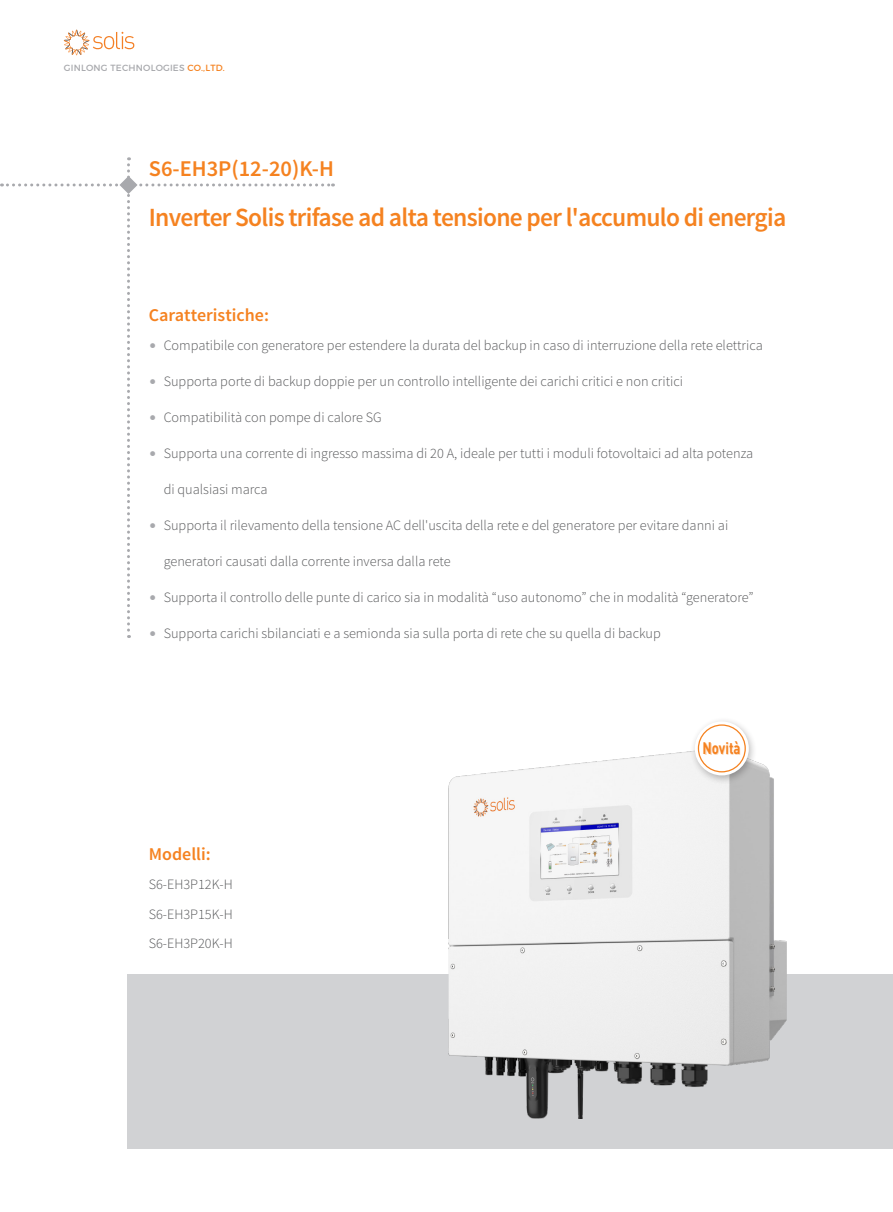
<style>
.page{position:relative;width:893px;height:1212px;background:#fff}
.page>*{position:absolute;margin:0;border:0;box-sizing:border-box;transform-origin:0 0}
.t1{font:600 26.25px "Source Sans Pro";letter-spacing:-.03em;color:#f58220}
.t2{font:600 22.5px "Source Sans Pro";color:#f58220}
.t3{font:600 18px "Source Sans Pro";color:#f58220}
.t4{font:700 16.5px "DIN Pro";color:#f58220;scale:.8 1}
.t5{font:300 14.25px/29.5px "Source Sans Pro";color:#57585a;text-align:justify}
.t6{font:9px "Montserrat";letter-spacing:.025em;color:#a8a9ad}
.s1{color:#f58220}
.s2{color:#a8a9ad}
</style>
<div class="page">
<div style="left:128px;top:974px;width:765px;height:174px;background:#d1d2d4"></div>
<svg style="left:64px;top:30px;width:70px;height:25px"></svg>
<img style="left:448px;top:751px;width:339px;height:367px">
<div style="left:689px;top:717px;width:68px;height:66px;background:#231f20;opacity:.3"></div>
<svg style="left:695px;top:721px;width:54px;height:54px"></svg>
<div style="left:698px;top:725px;width:47px;height:47px;background:#fff;border-radius:50%"></div>
<div style="left:698px;top:724px;width:48px;height:48px;border:1px solid #f58220;border-radius:50%"></div>
<svg style="left:1px;top:157px;width:332px;height:481px"></svg>
<p class="t6" style="left:64px;top:63px;width:163px">GINLONG TECHNOLOGIES <span class="s1">CO.,LTD.</span></p>
<h2 class="t2" style="left:149px;top:154px;width:187px">S6-EH3P(12-20)K-H</h2>
<h1 class="t1" style="left:149px;top:201px;width:639px">Inverter Solis trifase ad alta tensione per l'accumulo di energia</h1>
<p class="t3" style="left:149px;top:304px;width:122px">Caratteristiche:</p>
<p class="t5" style="left:149px;top:330px;width:615px"><span class="s2">•</span> Compatibile con generatore per estendere la durata del backup in caso di interruzione della rete elettrica</p>
<p class="t5" style="left:149px;top:366px;width:536px"><span class="s2">•</span> Supporta porte di backup doppie per un controllo intelligente dei carichi critici e non critici</p>
<p class="t5" style="left:149px;top:402px;width:234px"><span class="s2">•</span> Compatibilità con pompe di calore SG</p>
<p class="t5" style="left:149px;top:438px;width:606px"><span class="s2">•</span> Supporta una corrente di ingresso massima di 20 A, ideale per tutti i moduli fotovoltaici ad alta potenza</p>
<p class="t5" style="left:164px;top:474px;width:105px">di qualsiasi marca</p>
<p class="t5" style="left:149px;top:510px;width:581px"><span class="s2">•</span> Supporta il rilevamento della tensione AC dell'uscita della rete e del generatore per evitare danni ai</p>
<p class="t5" style="left:164px;top:546px;width:288px">generatori causati dalla corrente inversa dalla rete</p>
<p class="t5" style="left:149px;top:582px;width:606px"><span class="s2">•</span> Supporta il controllo delle punte di carico sia in modalità “uso autonomo” che in modalità “generatore”</p>
<p class="t5" style="left:149px;top:618px;width:514px"><span class="s2">•</span> Supporta carichi sbilanciati e a semionda sia sulla porta di rete che su quella di backup</p>
<p class="t3" style="left:149px;top:843px;width:63px">Modelli:</p>
<p class="t5" style="left:149px;top:870px;width:85px">S6-EH3P12K-H S6-EH3P15K-H S6-EH3P20K-H</p>
<p class="t4" style="left:703px;top:737px;width:49px">Novità</p>
</div>
